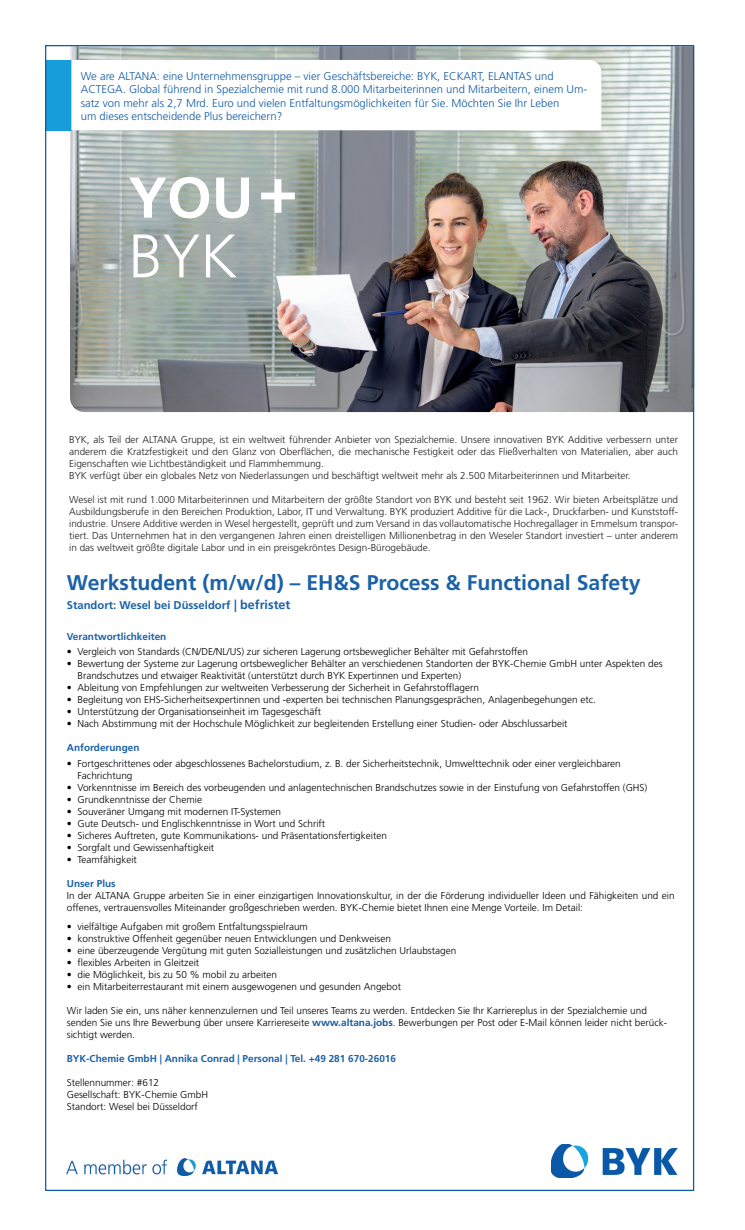
<style>
.page{position:relative;width:745px;height:1230px;background:#fff}
.page>*{position:absolute;margin:0;border:0;box-sizing:border-box;transform-origin:0 0}
.t1{font:700 66.25px "Frutiger LT Pro";color:#fff}
.t2{font:300 61.25px "Frutiger LT Pro";color:#fff}
.t3{font:700 57.5px "Frutiger LT Pro";color:#fff}
.t4{font:700 21.25px "Frutiger LT Pro";color:#1b62a8}
.t5{font:300 11.25px/13.5px "Frutiger LT Pro";color:#105aa5}
.t6{font:700 11.25px "Frutiger LT Pro";color:#1b62a8}
.t7{font:300 10px/12px "Frutiger LT Pro";color:#000001}
.t8{font:300 10px/12px "Frutiger LT Pro";color:#231f20}
.t9{font:700 10px "Frutiger LT Pro";color:#1b62a8}
.s1{font-size:12.5px}
.s2{font-weight:700;color:#175d9e}
</style>
<div class="page">
<img style="left:70px;top:47px;width:621px;height:365px">
<div style="left:45px;top:60px;width:26px;height:70px;background:#179dd9"></div>
<svg style="left:71px;top:60px;width:530px;height:70px"></svg>
<img style="left:67px;top:1158px;width:210px;height:17px">
<img style="left:551px;top:1144px;width:126px;height:34px">
<p class="t5" style="left:81px;top:69px;width:507px">We are ALTANA: eine Unternehmensgruppe – vier Geschäftsbereiche: BYK, ECKART, ELANTAS und ACTEGA. Global führend in Spezialchemie mit rund 8.000 Mitarbeiterinnen und Mitarbeitern, einem Um&shy;satz von mehr als 2,7 Mrd. Euro und vielen Entfaltungsmöglichkeiten für Sie. Möchten Sie Ihr Leben<br>um dieses entscheidende Plus bereichern?</p>
<h3 class="t3" style="left:128px;top:163px;width:126px">YOU</h3>
<h2 class="t2" style="left:128px;top:220px;width:110px">BYK</h2>
<h1 class="t1" style="left:258px;top:150px;width:41px">+</h1>
<p class="t8" style="left:69px;top:433px;width:610px">BYK, als Teil der ALTANA Gruppe, ist ein weltweit führender Anbieter von Spezialchemie. Unsere innovativen BYK Additive verbessern unter anderem die Kratzfestigkeit und den Glanz von Oberflächen, die mechanische Festigkeit oder das Fließverhalten von Materialien, aber auch Eigenschaften wie Lichtbeständigkeit und Flammhemmung.<br>BYK verfügt über ein globales Netz von Niederlassungen und beschäftigt weltweit mehr als 2.500 Mitarbeiterinnen und Mitarbeiter.</p>
<p class="t8" style="left:69px;top:493px;width:610px;text-align:justify">Wesel ist mit rund 1.000 Mit arbeiter innen und Mit arbeitern der größte Standort von BYK und besteht seit 1962. Wir bieten Arbeits plätze und Aus bildungs berufe in den Bereichen Produktion, Labor, IT und Verwaltung. BYK produziert Additive für die Lack-, Druck farben- und Kunst stoff&shy;industrie. Unsere Additive werden in Wesel her gestellt, geprüft und zum Versand in das voll auto matische Hoch regal lager in Emmelsum transpor&shy;tiert. Das Unter nehmen hat in den ver gangenen Jahren einen drei stelligen Millionen betrag in den Weseler Standort investiert – unter anderem in das weltweit größte digitale Labor und in ein preis ge kröntes Design-Büro gebäude.</p>
<h3 class="t4" style="left:67px;top:570px;width:575px">Werkstudent (m/w/d) – EH&amp;S Process &amp; Functional Safety</h3>
<p class="t6" style="left:67px;top:598px;width:225px">Standort: Wesel bei Düsseldorf <span class="s1">| befristet</span></p>
<p class="t9" style="left:67px;top:630px;width:101px">Verantwortlichkeiten</p>
<p class="t7" style="left:67px;top:645px;width:462px">• Vergleich von Standards (CN/DE/NL/US) zur sicheren Lagerung ortsbeweglicher Behälter mit Gefahrstoffen</p>
<p class="t7" style="left:77px;top:657px;width:586px;text-indent:-11px">• Bewertung der Systeme zur Lagerung ortsbeweglicher Behälter an verschiedenen Standorten der BYK-Chemie GmbH unter Aspekten des<br>Brandschutzes und etwaiger Reaktivität (unterstützt durch BYK Expertinnen und Experten)</p>
<p class="t7" style="left:67px;top:681px;width:413px">• Ableitung von Empfehlungen zur weltweiten Verbesserung der Sicherheit in Gefahrstofflagern</p>
<p class="t7" style="left:67px;top:693px;width:530px">• Begleitung von EHS-Sicherheitsexpertinnen und -experten bei technischen Planungsgesprächen, Anlagenbegehungen etc.</p>
<p class="t7" style="left:67px;top:705px;width:255px">• Unterstützung der Organisationseinheit im Tagesgeschäft</p>
<p class="t7" style="left:67px;top:717px;width:502px">• Nach Abstimmung mit der Hochschule Möglichkeit zur begleitenden Erstellung einer Studien- oder Abschlussarbeit</p>
<p class="t9" style="left:67px;top:741px;width:74px">Anforderungen</p>
<p class="t7" style="left:77px;top:757px;width:544px;text-indent:-11px">• Fortgeschrittenes oder abgeschlossenes Bachelorstudium, z. B. der Sicherheitstechnik, Umwelttechnik oder einer vergleichbaren<br>Fachrichtung</p>
<p class="t7" style="left:67px;top:781px;width:581px">• Vorkenntnisse im Bereich des vorbeugenden und anlagentechnischen Brandschutzes sowie in der Einstufung von Gefahrstoffen (GHS)</p>
<p class="t7" style="left:67px;top:793px;width:137px">• Grundkenntnisse der Chemie</p>
<p class="t7" style="left:67px;top:805px;width:215px">• Souveräner Umgang mit modernen IT-Systemen</p>
<p class="t7" style="left:67px;top:817px;width:260px">• Gute Deutsch- und Englischkenntnisse in Wort und Schrift</p>
<p class="t7" style="left:67px;top:829px;width:321px">• Sicheres Auftreten, gute Kommunikations- und Präsentationsfertigkeiten</p>
<p class="t7" style="left:67px;top:841px;width:149px">• Sorgfalt und Gewissenhaftigkeit</p>
<p class="t7" style="left:67px;top:853px;width:72px">• Teamfähigkeit</p>
<p class="t9" style="left:67px;top:877px;width:50px">Unser Plus</p>
<p class="t7" style="left:67px;top:889px;width:609px">In der ALTANA Gruppe arbeiten Sie in einer einzigartigen Innovationskultur, in der die Förderung individueller Ideen und Fähigkeiten und ein offenes, vertrauensvolles Miteinander großgeschrieben werden. BYK-Chemie bietet Ihnen eine Menge Vorteile. Im Detail:</p>
<p class="t7" style="left:67px;top:920px;width:242px">• vielfältige Aufgaben mit großem Entfaltungsspielraum</p>
<p class="t7" style="left:67px;top:932px;width:325px">• konstruktive Offenheit gegenüber neuen Entwicklungen und Denkweisen</p>
<p class="t7" style="left:67px;top:944px;width:391px">• eine überzeugende Vergütung mit guten Sozialleistungen und zusätzlichen Urlaubstagen</p>
<p class="t7" style="left:67px;top:956px;width:134px">• flexibles Arbeiten in Gleitzeit</p>
<p class="t7" style="left:67px;top:968px;width:212px">• die Möglichkeit, bis zu 50 % mobil zu arbeiten</p>
<p class="t7" style="left:67px;top:980px;width:335px">• ein Mitarbeiterrestaurant mit einem ausgewogenen und gesunden Angebot</p>
<p class="t7" style="left:67px;top:1004px;width:601px">Wir laden Sie ein, uns näher kennen zu lernen und Teil unseres Teams zu werden. Entdecken Sie Ihr Karriere plus in der Spezial chemie und senden Sie uns Ihre Bewerbung über unsere Karriere seite <span class="s2">www.altana.jobs</span>. Bewerbungen per Post oder E-Mail können leider nicht berück&shy;sichtigt werden.</p>
<p class="t9" style="left:67px;top:1052px;width:330px">BYK-Chemie GmbH | Annika Conrad | Personal | Tel. +49 281 670-26016</p>
<p class="t7" style="left:67px;top:1076px;width:143px">Stellennummer: #612<br>Gesellschaft: BYK-Chemie GmbH<br>Standort: Wesel bei Düsseldorf</p>
</div>
